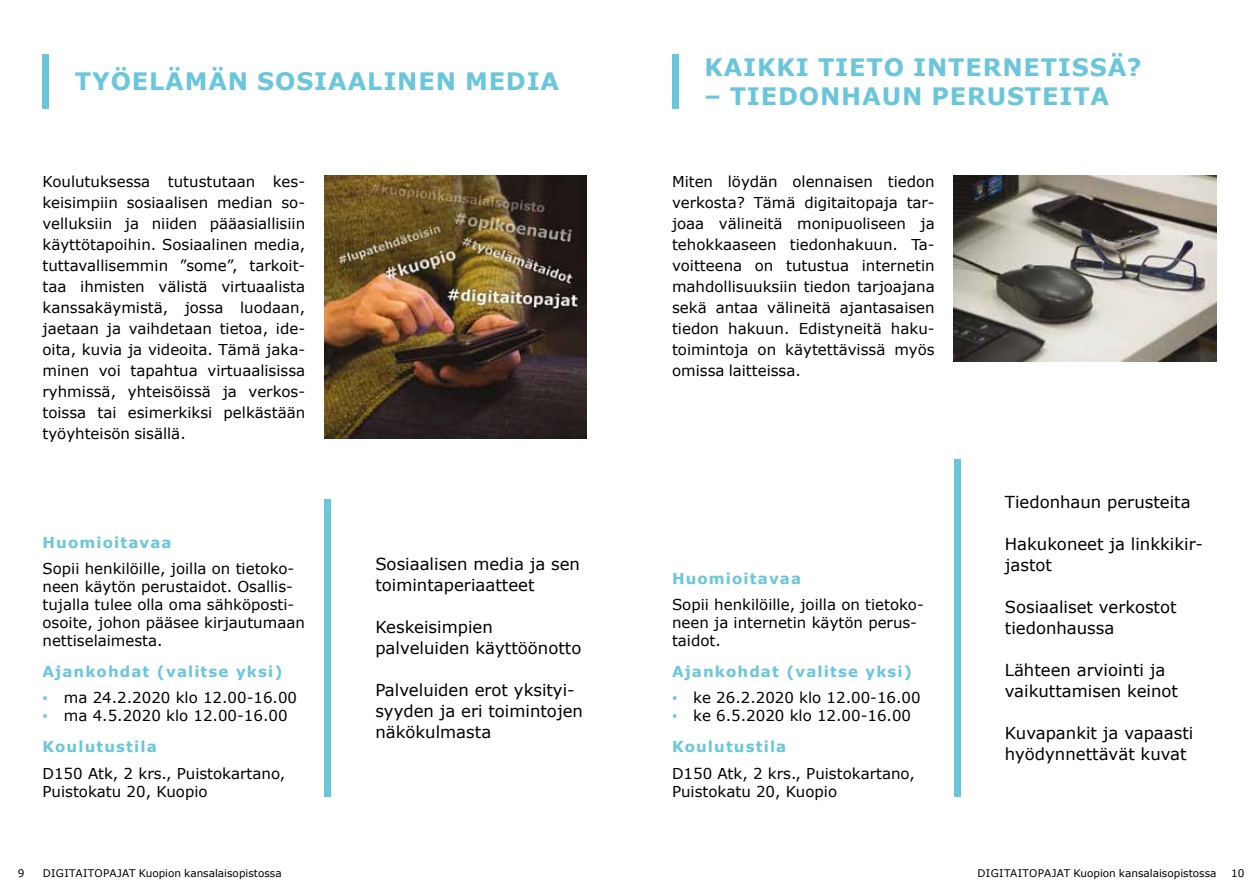
<style>
.page{position:relative;width:1259px;height:893px;background:#fff}
.page>*{position:absolute;margin:0;border:0;box-sizing:border-box;transform-origin:0 0}
.t1{font:700 24px "Verdana";letter-spacing:.035em;color:#69c6db}
.t2{font:16.5px/21px "Verdana";color:#000}
.t3{font:15px/21px "Verdana";color:#000}
.t4{font:700 15px "Verdana";letter-spacing:.075em;color:#69c6db}
.t5{font:10.5px "Verdana";color:#000}
.s1{color:#69c6db}
.s2{font-weight:700;color:#69c6db}
</style>
<div class="page">
<div style="left:954px;top:459px;width:6px;height:337px;background:#69c6db"></div>
<div style="left:672px;top:54px;width:7px;height:54px;background:#69c6db"></div>
<div style="left:324px;top:500px;width:7px;height:296px;background:#69c6db"></div>
<div style="left:43px;top:54px;width:6px;height:54px;background:#69c6db"></div>
<img style="left:324px;top:176px;width:263px;height:262px">
<img style="left:954px;top:176px;width:262px;height:185px">
<h1 class="t1" style="left:75px;top:64px;width:486px">TYÖELÄMÄN SOSIAALINEN MEDIA</h1>
<p class="t3" style="left:43px;top:171px;width:264px;text-align:justify">Koulutuksessa tutustutaan kes&shy;keisimpiin sosiaalisen median so&shy;velluksiin ja niiden pääasiallisiin käyttötapoihin. Sosiaalinen media, tuttavallisemmin ”some”, tarkoit&shy;taa ihmisten välistä virtuaalista kanssakäymistä, jossa luodaan, jaetaan ja vaihdetaan tietoa, ide&shy;oita, kuvia ja videoita. Tämä jaka&shy;minen voi tapahtua virtuaalisissa ryhmissä, yhteisöissä ja verkos&shy;toissa tai esimerkiksi pelkästään työyhteisön sisällä.</p>
<p class="t4" style="left:43px;top:531px;width:130px">Huomioitavaa</p>
<p class="t3" style="left:43px;top:559px;width:264px;line-height:18px">Sopii henkilöille, joilla on tietoko&shy;neen käytön perustaidot. Osallis&shy;tujalla tulee olla oma sähköposti&shy;osoite, johon pääsee kirjautumaan nettiselaimesta.</p>
<p class="t4" style="left:43px;top:661px;width:241px">Ajankohdat (valitse yksi)</p>
<p class="t3" style="left:43px;top:687px;width:256px"><span class="s1">▪</span> ma 24.2.2020 klo 12.00-16.00</p>
<p class="t3" style="left:43px;top:700px;width:247px;line-height:30.8px"><span class="s1">▪</span> ma 4.5.2020 klo 12.00-16.00<br><span class="s2">Koulutustila</span></p>
<p class="t3" style="left:43px;top:764px;width:244px;line-height:18px">D150 Atk, 2 krs., Puistokartano,<br>Puistokatu 20, Kuopio</p>
<p class="t2" style="left:375px;top:554px;width:206px">Sosiaalisen media ja sen toimintaperiaatteet</p>
<p class="t2" style="left:375px;top:617px;width:207px">Keskeisimpien palveluiden käyttöönotto</p>
<p class="t2" style="left:375px;top:680px;width:209px">Palveluiden erot yksityi&shy;syyden ja eri toimintojen näkökulmasta</p>
<h1 class="t1" style="left:704px;top:50px;width:438px">KAIKKI TIETO INTERNETISSÄ?</h1>
<h1 class="t1" style="left:704px;top:79px;width:407px">– TIEDONHAUN PERUSTEITA</h1>
<p class="t3" style="left:672px;top:171px;width:264px;text-align:justify">Miten löydän olennaisen tiedon verkosta? Tämä digitaitopaja tar&shy;joaa välineitä monipuoliseen ja tehokkaaseen tiedonhakuun. Ta&shy;voitteena on tutustua internetin mahdollisuuksiin tiedon tarjoajana sekä antaa välineitä ajantasaisen tiedon hakuun. Edistyneitä haku&shy;toimintoja on käytettävissä myös omissa laitteissa.</p>
<p class="t4" style="left:672px;top:567px;width:130px">Huomioitavaa</p>
<p class="t3" style="left:672px;top:595px;width:253px;line-height:18px">Sopii henkilöille, joilla on tietoko&shy;neen ja internetin käytön perus&shy;taidot.</p>
<p class="t4" style="left:672px;top:661px;width:241px">Ajankohdat (valitse yksi)</p>
<p class="t3" style="left:672px;top:687px;width:250px"><span class="s1">▪</span> ke 26.2.2020 klo 12.00-16.00</p>
<p class="t3" style="left:672px;top:700px;width:241px;line-height:30.8px"><span class="s1">▪</span> ke 6.5.2020 klo 12.00-16.00<br><span class="s2">Koulutustila</span></p>
<p class="t3" style="left:672px;top:764px;width:244px;line-height:18px">D150 Atk, 2 krs., Puistokartano,<br>Puistokatu 20, Kuopio</p>
<p class="t2" style="left:1005px;top:491px;width:187px">Tiedonhaun perusteita</p>
<p class="t2" style="left:1005px;top:533px;width:200px">Hakukoneet ja linkkikir&shy;jastot</p>
<p class="t2" style="left:1005px;top:596px;width:173px">Sosiaaliset verkostot tiedonhaussa</p>
<p class="t2" style="left:1005px;top:659px;width:175px">Lähteen arviointi ja vaikuttamisen keinot</p>
<p class="t2" style="left:1005px;top:722px;width:190px">Kuvapankit ja vapaasti hyödynnettävät kuvat</p>
<p class="t5" style="left:18px;top:866px;width:8px">9</p>
<p class="t5" style="left:43px;top:866px;width:240px">DIGITAITOPAJAT Kuopion kansalaisopistossa</p>
<p class="t5" style="left:977px;top:866px;width:240px">DIGITAITOPAJAT Kuopion kansalaisopistossa</p>
<p class="t5" style="left:1231px;top:866px;width:15px">10</p>
</div>
